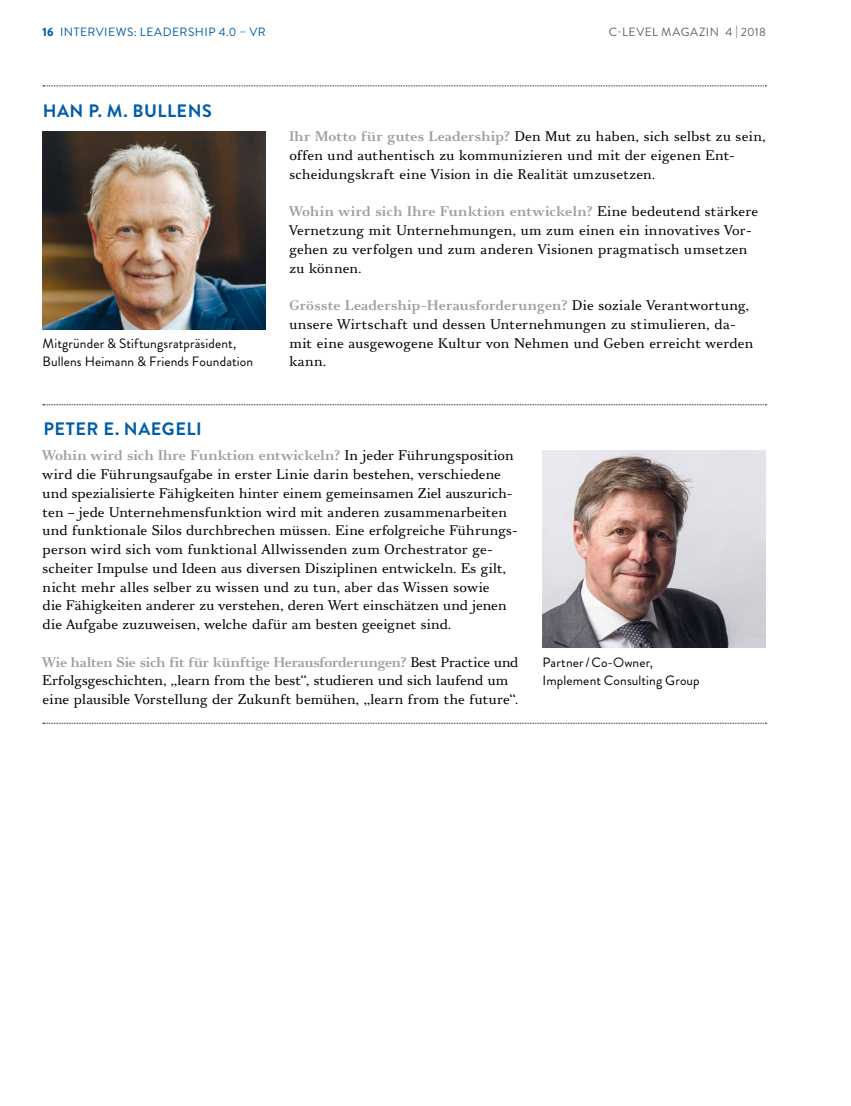
<style>
.page{position:relative;width:851px;height:1106px;background:#fff}
.page>*{position:absolute;margin:0;border:0;box-sizing:border-box;transform-origin:0 0}
.t1{font:700 18px "Brandon Grotesque";letter-spacing:.03em;color:#005da8}
.t2{font:14.25px/18.8px "Pyke Text";letter-spacing:.02em;color:#000}
.t3{font:13.5px/18px "Brandon Grotesque";letter-spacing:.01em;color:#000}
.t4{font:12px "Brandon Grotesque";letter-spacing:.04em;color:#005da8}
.t5{font:12px "Brandon Grotesque";letter-spacing:.04em;color:#646467}
.s1{font-weight:900}
.s2{font-weight:700;color:#9c9e9f}
</style>
<div class="page">
<svg style="left:43px;top:404px;width:723px;height:1px"></svg>
<svg style="left:43px;top:86px;width:723px;height:1px"></svg>
<img style="left:43px;top:132px;width:223px;height:197px">
<img style="left:542px;top:450px;width:223px;height:198px">
<svg style="left:43px;top:723px;width:723px;height:1px"></svg>
<p class="t4" style="left:43px;top:24px;width:225px"><span class="s1">16</span> INTERVIEWS: LEADERSHIP 4.0 – VR</p>
<p class="t5" style="left:608px;top:24px;width:159px">C-LEVEL MAGAZIN 4 | 2018</p>
<p class="t1" style="left:43px;top:98px;width:171px">HAN P. M. BULLENS</p>
<p class="t3" style="left:43px;top:335px;width:212px">Mitgründer &amp; Stiftungsratpräsident,<br>Bullens Heimann &amp; Friends Foundation</p>
<p class="t1" style="left:44px;top:417px;width:159px">PETER E. NAEGELI</p>
<p class="t2" style="left:289px;top:127px;width:477px"><span class="s2">Ihr Motto für gutes Leadership?</span> Den Mut zu haben, sich selbst zu sein, offen und authentisch zu kommunizieren und mit der eigenen Ent&shy;scheidungskraft eine Vision in die Realität umzusetzen.</p>
<p class="t2" style="left:289px;top:202px;width:470px"><span class="s2">Wohin wird sich Ihre Funktion entwickeln?</span> Eine bedeutend stärkere Vernetzung mit Unternehmungen, um zum einen ein innovatives Vor&shy;gehen zu verfolgen und zum anderen Visionen pragmatisch umsetzen zu können.</p>
<p class="t2" style="left:289px;top:296px;width:465px"><span class="s2">Grösste Leadership-Herausforderungen?</span> Die soziale Verantwortung, unsere Wirtschaft und dessen Unternehmungen zu stimulieren, da&shy;mit eine ausgewogene Kultur von Nehmen und Geben erreicht werden kann.</p>
<p class="t2" style="left:43px;top:446px;width:477px"><span class="s2">Wohin wird sich Ihre Funktion entwickeln?</span> In jeder Führungsposition wird die Führungsaufgabe in erster Linie darin bestehen, verschiedene und spezialisierte Fähigkeiten hinter einem gemeinsamen Ziel auszurich&shy;ten – jede Unternehmensfunktion wird mit anderen zusammenarbeiten und funktionale Silos durchbrechen müssen. Eine erfolgreiche Führungs&shy;person wird sich vom funktional Allwissenden zum Orchestrator ge&shy;scheiter Impulse und Ideen aus diversen Disziplinen entwickeln. Es gilt, nicht mehr alles selber zu wissen und zu tun, aber das Wissen sowie<br>die Fähigkeiten anderer zu verstehen, deren Wert einschätzen und jenen die Aufgabe zuzuweisen, welche dafür am besten geeignet sind.</p>
<p class="t2" style="left:43px;top:652px;width:477px"><span class="s2">Wie halten Sie sich fit für künftige Herausforderungen?</span> Best Practice und<br>Erfolgsgeschichten, „learn from the best“, studieren und sich laufend um eine plausible Vorstellung der Zukunft bemühen, „learn from the future“.</p>
<p class="t3" style="left:542px;top:653px;width:159px">Partner/Co-Owner,<br>Implement Consulting Group</p>
</div>
